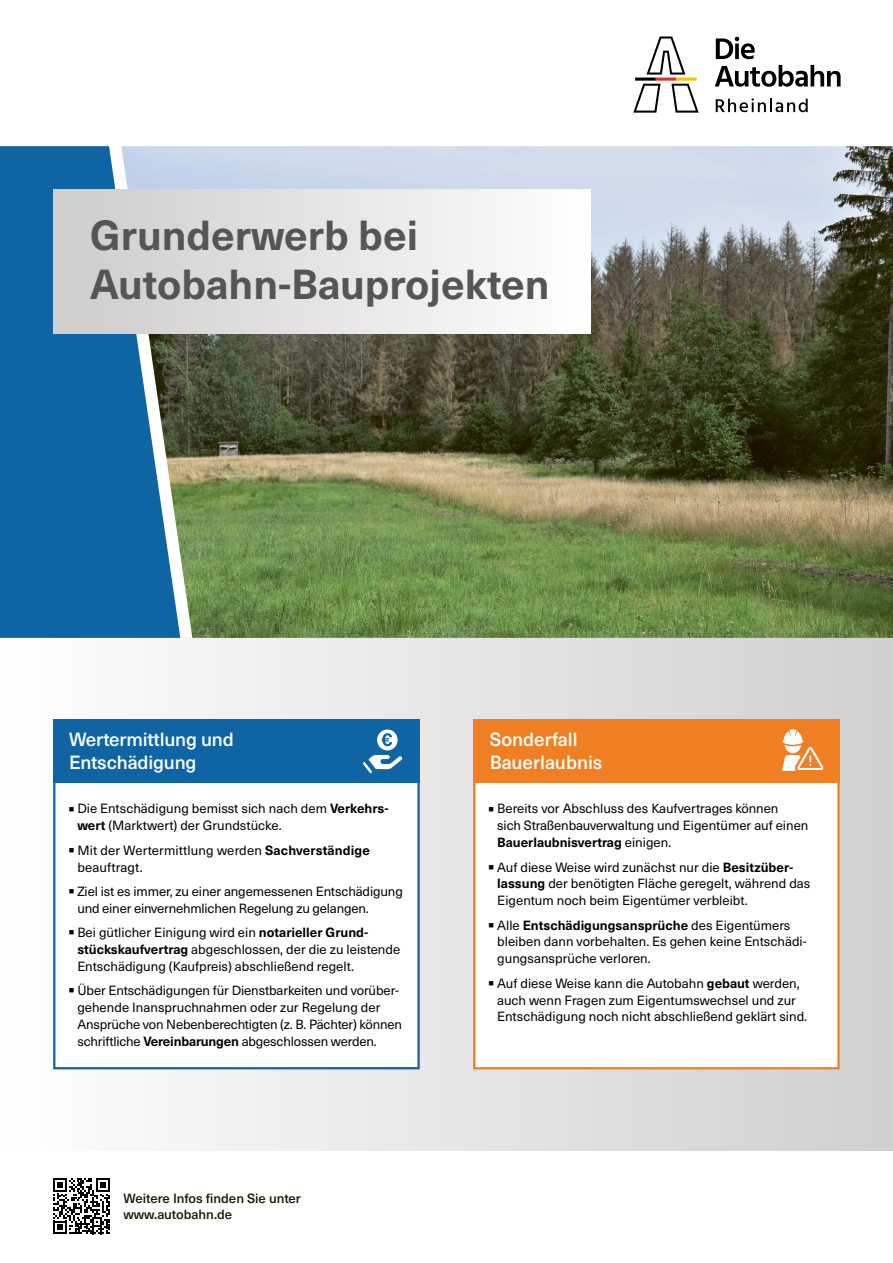
<style>
.page{position:relative;width:893px;height:1263px;background:#fff}
.page>*{position:absolute;margin:0;border:0;box-sizing:border-box;transform-origin:0 0}
.Titel_Head{font:700 41.25px/49.5px "Neue Haas Unica W1 G";color:#555}
.Call_Out___Zitat{font:500 18.75px/22.5px "Neue Haas Unica W1 G";letter-spacing:-.01em;color:#fff}
.Call_Out___Zitat-2{font:13.12px/16.9px "Neue Haas Unica W1 G";color:#000}
.t1{font:500 13.12px/15.8px "Neue Haas Unica W1 G";color:#1c1700}
.s1{font-weight:700}
</style>
<div class="page">
<div style="left:0;top:638px;width:893px;height:512px;background:linear-gradient(to right,#fefefe,#d1cece)"></div>
<div style="left:0;top:146px;width:121px;height:492px;background:#0f64a4"></div>
<img style="left:121px;top:146px;width:772px;height:492px">
<svg style="left:53px;top:1178px;width:56px;height:56px"></svg>
<div style="left:53px;top:719px;width:367px;height:350px;background:#fff;border:2px solid #0f64a4"></div>
<div style="left:473px;top:719px;width:367px;height:350px;background:#fff;border:2px solid #f07f23"></div>
<div style="left:474px;top:719px;width:366px;height:63px;background:#f07f23"></div>
<div style="left:53px;top:719px;width:366px;height:63px;background:#0f64a4"></div>
<svg style="left:362px;top:729px;width:41px;height:45px"></svg>
<svg style="left:782px;top:729px;width:42px;height:42px"></svg>
<div style="left:53px;top:189px;width:537px;height:145px;background:linear-gradient(to right,#cecbcb,#fefefe)"></div>
<svg style="left:715px;top:37px;width:126px;height:50px"></svg>
<svg style="left:633px;top:37px;width:66px;height:76px"></svg>
<svg style="left:716px;top:98px;width:92px;height:14px"></svg>
<p class="Titel_Head" style="left:90px;top:208px;width:461px">Grunderwerb bei<br>Autobahn-Bauprojekten</p>
<p class="Call_Out___Zitat" style="left:69px;top:727px;width:166px">Wertermittlung und<br>Entschädigung</p>
<p class="Call_Out___Zitat-2" style="left:77px;top:800px;width:313px;text-indent:-9px">■ Die Entschädigung bemisst sich nach dem <span class="s1">Verkehrs&shy;wert</span> (Marktwert) der Grundstücke.</p>
<p class="Call_Out___Zitat-2" style="left:77px;top:841px;width:294px;text-indent:-9px">■ Mit der Wertermittlung werden <span class="s1">Sachverständige </span>beauftragt.</p>
<p class="Call_Out___Zitat-2" style="left:77px;top:882px;width:327px;text-indent:-9px">■ Ziel ist es immer, zu einer angemessenen Entschädigung und einer einvernehmlichen Regelung zu gelangen.</p>
<p class="Call_Out___Zitat-2" style="left:77px;top:923px;width:324px;text-indent:-9px">■ Bei gütlicher Einigung wird ein <span class="s1">notarieller Grund&shy;stückskaufvertrag</span> abgeschlossen, der die zu leistende<br>Entschädigung (Kaufpreis) abschließend regelt.</p>
<p class="Call_Out___Zitat-2" style="left:77px;top:981px;width:326px;text-indent:-9px">■ Über Entschädigungen für Dienstbarkeiten und vorüber&shy;gehende Inanspruchnahmen oder zur Regelung der Ansprüche von Nebenberechtigten (z. B. Pächter) können schriftliche <span class="s1">Vereinbarungen</span> abgeschlossen werden.</p>
<p class="t1" style="left:124px;top:1190px;width:179px">Weitere Infos finden Sie unter www.autobahn.de</p>
<p class="Call_Out___Zitat" style="left:490px;top:727px;width:114px">Sonderfall<br>Bauerlaubnis</p>
<p class="Call_Out___Zitat-2" style="left:497px;top:800px;width:313px;text-indent:-9px">■ Bereits vor Abschluss des Kaufvertrages können<br>sich Straßenbauverwaltung und Eigentümer auf einen<br><span class="s1">Bauerlaubnisvertrag</span> einigen.</p>
<p class="Call_Out___Zitat-2" style="left:497px;top:858px;width:315px;text-indent:-9px">■ Auf diese Weise wird zunächst nur die <span class="s1">Besitzüber&shy;lassung</span> der benötigten Fläche geregelt, während das<br>Eigentum noch beim Eigentümer verbleibt.</p>
<p class="Call_Out___Zitat-2" style="left:497px;top:916px;width:311px;text-indent:-9px">■ Alle <span class="s1">Entschädigungsansprüche</span> des Eigentümers bleiben dann vorbehalten. Es gehen keine Entschädi&shy;gungsansprüche verloren.</p>
<p class="Call_Out___Zitat-2" style="left:497px;top:974px;width:311px;text-indent:-9px">■ Auf diese Weise kann die Autobahn <span class="s1">gebaut</span> werden, auch wenn Fragen zum Eigentumswechsel und zur<br>Entschädigung noch nicht abschließend geklärt sind.</p>
</div>
